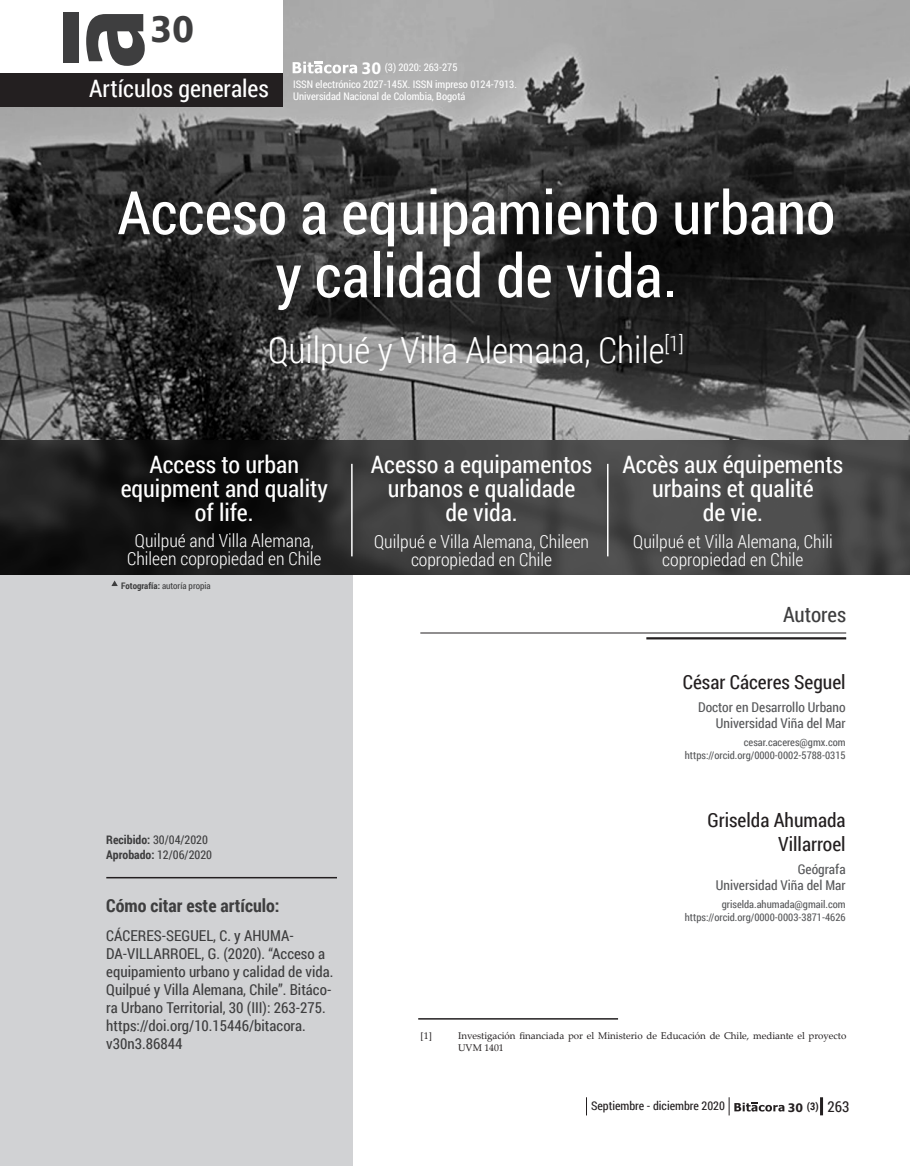
<style>
.page{position:relative;width:910px;height:1166px;background:#fff}
.page>*{position:absolute;margin:0;border:0;box-sizing:border-box;transform-origin:0 0}
.TITULO_main{font:60px/63px "Roboto Condensed";color:#fff;text-align:center}
.TiTULO_Secundario{font:300 36px "Roboto Condensed";color:#fff}
.t1{font:700 35.25px "DejaVu Sans Condensed";color:#3e3e3f}
.TITULO_doblado{font:24px/24px "Roboto Condensed";color:#fff;text-align:center}
.t2{font:21px "Roboto Condensed";letter-spacing:-.005em;color:#3e3e3f}
.t3{font:19.5px/23.4px "Roboto Condensed";color:#231f20;text-align:right}
.TITULO_SEC_doblado{font:300 18px/18px "Roboto Condensed";color:#fff;text-align:center}
.t4{font:700 18px "Roboto Condensed";color:#3e3e3f}
.t5{font:700 15.75px "DejaVu Sans Condensed";color:#fff}
.t6{font:15px/18px "Roboto Condensed";color:#3e3e3f}
.t7{font:13.5px "Roboto Condensed";color:#57585a}
.t8{font:12px "Roboto Condensed";color:#3e3e3f}
.t9{font:12px "Roboto Condensed";color:#231f20}
.t10{font:10.5px "Roboto Condensed";color:#57585a}
.t11{font:10.5px/12.6px "Roboto Condensed";color:#fff}
.t12{font:700 10.5px "Roboto Condensed";color:#231f20}
.Foot_NoteText{font:9.75px/11.7px "Palatino Linotype";color:#231f20}
.t13{font:9px "Roboto Condensed";color:#3e3e3f}
.s1{font-weight:700}
.s2{font-family:"DejaVu Sans Condensed";font-size:11.7px}
.s3{font-weight:400;font-size:15px}
</style>
<div class="page">
<div style="left:0;top:574px;width:353px;height:591px;background:#d1d2d4"></div>
<hr style="left:820px;top:1096px;width:3px;height:18px;background:#231f20">
<svg style="left:586px;top:1097px;width:1px;height:18px"></svg>
<svg style="left:729px;top:1097px;width:55px;height:18px"></svg>
<img style="left:0;top:0;width:910px;height:440px">
<img style="left:0;top:440px;width:910px;height:134px">
<hr style="left:420px;top:632px;width:426px;height:1px;background:#231f20">
<hr style="left:646px;top:637px;width:200px;height:2px;background:#231f20">
<hr style="left:106px;top:876px;width:231px;height:2px;background:#231f20">
<svg style="left:111px;top:580px;width:7px;height:6px"></svg>
<hr style="left:351px;top:463px;width:2px;height:93px;background:#fff">
<hr style="left:607px;top:463px;width:1px;height:93px;background:#fff">
<hr style="left:418px;top:1017px;width:200px;height:2px;background:#231f20">
<div style="left:0;top:0;width:283px;height:106px;background:#fff"></div>
<div style="left:0;top:73px;width:283px;height:33px;background:#231f20"></div>
<div style="left:63px;top:13px;width:16px;height:50px;background:#3e3e3f"></div>
<svg style="left:86px;top:14px;width:59px;height:52px"></svg>
<svg style="left:293px;top:61px;width:64px;height:12px"></svg>
<h3 class="t1" style="left:150px;top:1px;width:46px">30</h3>
<p class="TITULO_doblado" style="left:89px;top:75px;width:181px">Artículos generales</p>
<p class="t5" style="left:362px;top:55px;width:21px">30</p>
<p class="t11" style="left:385px;top:60px;width:74px">(3) 2020: 263-275</p>
<p class="t11" style="left:293px;top:77px;width:225px">ISSN electrónico 2027-145X. ISSN impreso 0124-7913.<br>Universidad Nacional de Colombia, Bogotá</p>
<p class="TITULO_main" style="left:117px;top:179px;width:719px">Acceso a equipamiento urbano y calidad de vida.</p>
<p class="TiTULO_Secundario" style="left:268px;top:325px;width:417px">Quilpué y Villa Alemana, Chile<sup>[1]</sup></p>
<p class="TITULO_doblado" style="left:121px;top:451px;width:209px">Access to urban equipment and quality of life.</p>
<p class="TITULO_doblado" style="left:371px;top:451px;width:223px">Acesso a equipamentos urbanos e qualidade</p>
<p class="TITULO_doblado" style="left:445px;top:499px;width:74px">de vida.</p>
<p class="TITULO_doblado" style="left:623px;top:451px;width:222px">Accès aux équipements urbains et qualité</p>
<p class="TITULO_doblado" style="left:703px;top:499px;width:62px">de vie.</p>
<p class="TITULO_SEC_doblado" style="left:127px;top:530px;width:196px">Quilpué and Villa Alemana,<br>Chileen copropiedad en Chile</p>
<p class="TITULO_SEC_doblado" style="left:374px;top:532px;width:217px">Quilpué e Villa Alemana, Chileen copropiedad en Chile</p>
<p class="TITULO_SEC_doblado" style="left:633px;top:532px;width:201px">Quilpué et Villa Alemana, Chili copropiedad en Chile</p>
<p class="t13" style="left:121px;top:579px;width:91px"><span class="s1">Fotografía:</span> autoría propia</p>
<p class="t2" style="left:783px;top:599px;width:65px">Autores</p>
<p class="t8" style="left:106px;top:831px;width:103px"><span class="s1">Recibido:</span> 30/04/2020</p>
<p class="t8" style="left:106px;top:845px;width:107px"><span class="s1">Aprobado:</span> 12/06/2020</p>
<p class="t4" style="left:106px;top:892px;width:175px">Cómo citar este artículo:</p>
<p class="t6" style="left:106px;top:925px;width:229px">CÁCERES-SEGUEL, C. y AHUMA-DA-VILLARROEL, G. (2020). “Acceso a equipamiento urbano y calidad de vida.<br>Quilpué y Villa Alemana, Chile”. Bitáco&shy;ra Urbano Territorial, 30 (III): 263-275. https://doi.org/10.15446/bitacora. v30n3.86844</p>
<p class="t3" style="left:683px;top:669px;width:164px">César Cáceres Seguel</p>
<p class="t7" style="left:698px;top:697px;width:149px">Doctor en Desarrollo Urbano</p>
<p class="t7" style="left:716px;top:713px;width:131px">Universidad Viña del Mar</p>
<p class="t10" style="left:744px;top:735px;width:103px">cesar.caceres@gmx.com</p>
<p class="t10" style="left:685px;top:747px;width:162px">https://orcid.org/0000-0002-5788-0315</p>
<p class="t3" style="left:707px;top:807px;width:140px">Griselda Ahumada<br>Villarroel</p>
<p class="t7" style="left:798px;top:859px;width:49px">Geógrafa</p>
<p class="t7" style="left:716px;top:875px;width:131px">Universidad Viña del Mar</p>
<p class="t10" style="left:722px;top:897px;width:125px">griselda.ahumada@gmail.com</p>
<p class="t10" style="left:685px;top:909px;width:162px">https://orcid.org/0000-0003-3871-4626</p>
<p class="Foot_NoteText" style="left:421px;top:1029px;width:13px">[1]</p>
<p class="Foot_NoteText" style="left:458px;top:1029px;width:390px">Investigación financiada por el Ministerio de Educación de Chile, mediante el proyecto<br>UVM 1401</p>
<p class="t9" style="left:591px;top:1097px;width:135px">Septiembre - diciembre 2020</p>
<p class="t12" style="left:788px;top:1098px;width:63px"><span class="s2">30</span> (3) <span class="s3">263</span></p>
</div>
